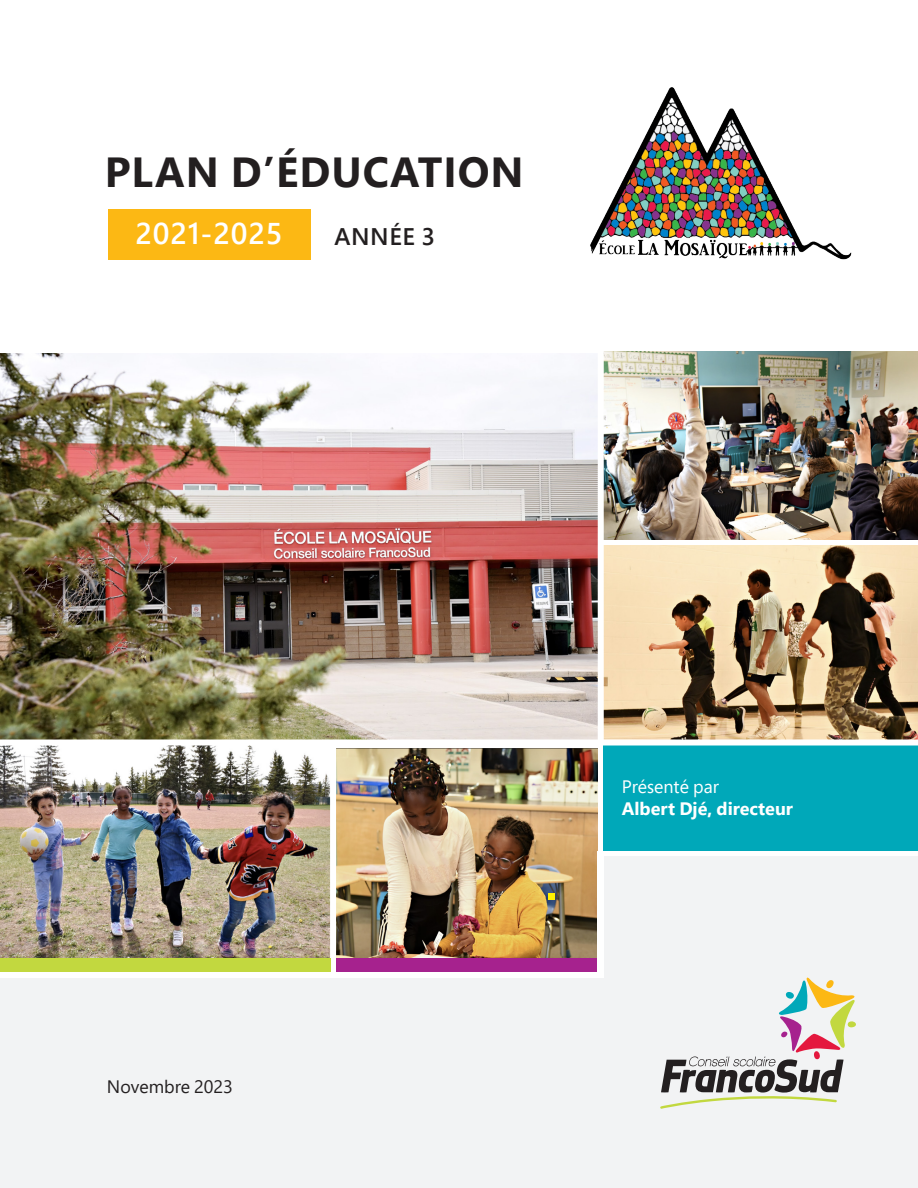
<style>
.page{position:relative;width:918px;height:1188px;background:#fff}
.page>*{position:absolute;margin:0;border:0;box-sizing:border-box;transform-origin:0 0}
.t1{font:700 42px "Segoe Pro";letter-spacing:.025em;color:#231f20}
.t2{font:600 30px "Segoe Pro";letter-spacing:.025em;color:#fff}
.t3{font:600 24px "Segoe Pro";letter-spacing:.025em;color:#231f20}
.t4{font:700 18px "Segoe Pro";color:#fff}
.t5{font:18px "Segoe Pro";color:#231f20}
.t6{font:18px "Segoe Pro";color:#fff}
</style>
<div class="page">
<div style="left:0;top:857px;width:918px;height:331px;background:#f2f3f4"></div>
<img style="left:336px;top:749px;width:262px;height:209px">
<div style="left:604px;top:745px;width:314px;height:105px;background:#00a8b9"></div>
<div style="left:108px;top:209px;width:203px;height:51px;background:#fcb814"></div>
<img style="left:590px;top:88px;width:262px;height:172px">
<img style="left:0;top:746px;width:330px;height:212px">
<svg style="left:660px;top:977px;width:196px;height:132px"></svg>
<img style="left:604px;top:545px;width:314px;height:195px">
<img style="left:604px;top:351px;width:314px;height:189px">
<img style="left:1px;top:354px;width:597px;height:386px">
<div style="left:0;top:740px;width:918px;height:6px;background:#fff"></div>
<div style="left:330px;top:741px;width:6px;height:235px;background:#fff"></div>
<div style="left:336px;top:958px;width:262px;height:14px;background:#a6228e"></div>
<svg style="left:549px;top:893px;width:6px;height:6px"></svg>
<div style="left:0;top:958px;width:330px;height:14px;background:#c2d83f"></div>
<div style="left:0;top:972px;width:603px;height:6px;background:#fff"></div>
<div style="left:598px;top:852px;width:6px;height:126px;background:#fff"></div>
<p class="t1" style="left:105px;top:142px;width:421px">PLAN D’ÉDUCATION</p>
<p class="t2" style="left:136px;top:213px;width:148px">2021-2025</p>
<p class="t3" style="left:334px;top:220px;width:102px">ANNÉE 3</p>
<p class="t5" style="left:107px;top:1074px;width:128px">Novembre 2023</p>
<p class="t6" style="left:622px;top:775px;width:99px">Présenté par</p>
<p class="t4" style="left:622px;top:796px;width:173px">Albert Djé, directeur</p>
</div>
